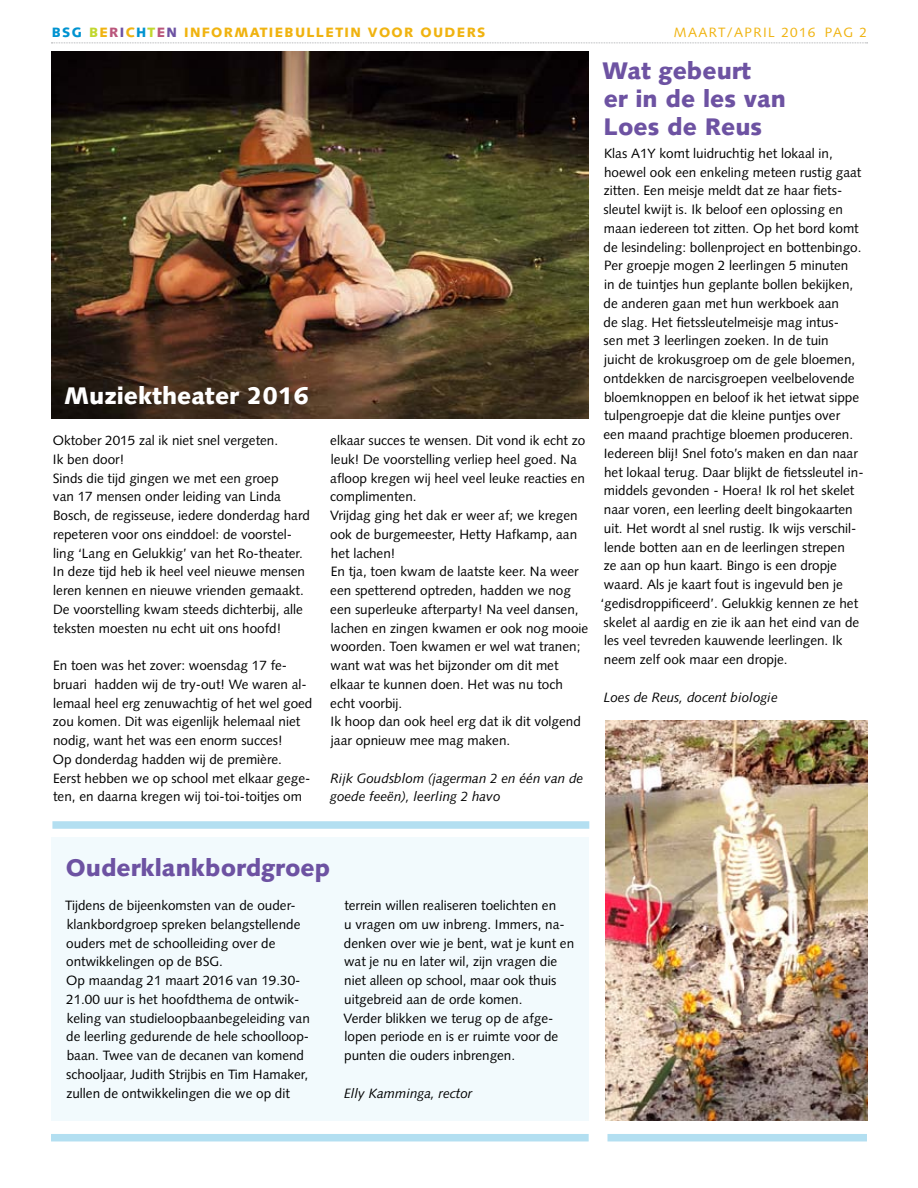
<style>
.page{position:relative;width:918px;height:1188px;background:#fff}
.page>*{position:absolute;margin:0;border:0;box-sizing:border-box;transform-origin:0 0}
.t1{font:900 24px/27.8px "Syntax LT Std";color:#6d52a2}
.t2{font:900 24px "Syntax LT Std";color:#fff}
.t3{font:13.5px/18.8px "Syntax LT Std";color:#000}
.t4{font:italic 13.5px/18.8px "Syntax LT Std";color:#000}
.t5{font:900 13.5px "Syntax LT Std";letter-spacing:.1em;color:#f0b310}
.t6{font:13.5px "Syntax LT Std";letter-spacing:.1em;color:#f0b310}
.s1{color:#0093d0}
.s2{color:#c1d72e}
.s3{color:#ba567b}
.s4{color:#6d52a2}
</style>
<div class="page">
<div style="left:51px;top:837px;width:538px;height:283px;background:#f2fafd"></div>
<svg style="left:51px;top:43px;width:817px;height:1px"></svg>
<div style="left:51px;top:1134px;width:538px;height:7px;background:#b3dff1"></div>
<div style="left:608px;top:1134px;width:259px;height:7px;background:#b3dff1"></div>
<div style="left:52px;top:821px;width:537px;height:8px;background:#b3dff1"></div>
<img style="left:51px;top:51px;width:537px;height:367px">
<img style="left:605px;top:721px;width:263px;height:399px">
<p class="t5" style="left:52px;top:24px;width:435px"><span class="s1">BSG</span> <span class="s2">B</span>E<span class="s3">R</span><span class="s4">I</span>C<span class="s1">H</span><span class="s2">T</span><span class="s3">E</span><span class="s4">N</span> INFORMATIEBULLETIN VOOR OUDERS</p>
<p class="t6" style="left:674px;top:24px;width:195px">maart/april 2016 pag 2</p>
<h1 class="t2" style="left:64px;top:381px;width:246px">Muziektheater 2016</h1>
<p class="t3" style="left:53px;top:431px;width:259px">Oktober 2015 zal ik niet snel vergeten.<br>I k ben door!<br>Sinds die tijd gingen we met een groep<br>van 17 mensen onder leiding van Linda Bosch, de regisseuse, iedere donderdag hard repeteren voor ons einddoel: de voorstel&shy;ling ‘Lang en Gelukkig’ van het Ro-theater.<br>I n deze tijd heb ik heel veel nieuwe mensen leren kennen en nieuwe vrienden gemaakt.<br>De voorstelling kwam steeds dichterbij, alle teksten moesten nu echt uit ons hoofd!</p>
<p class="t3" style="left:53px;top:656px;width:261px">En toen was het zover: woensdag 17 fe&shy;bruari hadden wij de try-out! We waren al&shy;lemaal heel erg zenuwachtig of het wel goed zou komen. Dit was eigenlijk helemaal niet nodig, want het was een enorm succes!<br>Op donderdag hadden wij de première.<br>Eerst hebben we op school met elkaar gege&shy;ten, en daarna kregen wij toi-toi-toitjes om</p>
<p class="t3" style="left:330px;top:431px;width:260px">elkaar succes te wensen. Dit vond ik echt zo leuk! De voorstelling verliep heel goed. Na afloop kregen wij heel veel leuke reacties en complimenten.<br>Vrijdag ging het dak er weer af; we kregen ook de burgemeester, Hetty Hafkamp, aan het lachen!<br>En tja, toen kwam de laatste keer. Na weer een spetterend optreden, hadden we nog een superleuke afterparty! Na veel dansen, lachen en zingen kwamen er ook nog mooie woorden. Toen kwamen er wel wat tranen; want wat was het bijzonder om dit met elkaar te kunnen doen. Het was nu toch echt voorbij.<br>I k hoop dan ook heel erg dat ik dit volgend jaar opnieuw mee mag maken.</p>
<p class="t4" style="left:330px;top:769px;width:255px">Rijk Goudsblom (jagerman 2 en één van de goede feeën), leerling 2 havo</p>
<h1 class="t1" style="left:602px;top:57px;width:185px">Wat gebeurt<br>er in de les van<br>Loes de Reus</h1>
<p class="t3" style="left:600px;top:144px;width:265px">Klas A1Y komt luidruchtig het lokaal in, hoewel ook een enkeling meteen rustig gaat zitten. Een meisje meldt dat ze haar fiets&shy;sleutel kwijt is. I k beloof een oplossing en maan iedereen tot zitten. Op het bord komt de lesindeling: bollenproject en bottenbingo.<br>Per groepje mogen 2 leerlingen 5 minuten<br>in de tuintjes hun geplante bollen bekijken, de anderen gaan met hun werkboek aan<br>de slag. Het fietssleutelmeisje mag intus-<br>sen met 3 leerlingen zoeken. I n de tuin<br>juicht de krokusgroep om de gele bloemen, ontdekken de narcisgroepen veelbelovende bloemknoppen en beloof ik het ietwat sippe tulpengroepje dat die kleine puntjes over<br>een maand prachtige bloemen produceren.<br>Iedereen blij! Snel foto’s maken en dan naar het lokaal terug. Daar blijkt de fietssleutel in&shy;middels gevonden - Hoera! I k rol het skelet naar voren, een leerling deelt bingokaarten uit. Het wordt al snel rustig. I k wijs verschil&shy;lende botten aan en de leerlingen strepen<br>ze aan op hun kaart. Bingo is een dropje waard. Als je kaart fout is ingevuld ben je ‘gedisdroppificeerd’. Gelukkig kennen ze het skelet al aardig en zie ik aan het eind van de les veel tevreden kauwende leerlingen. I k neem zelf ook maar een dropje.</p>
<p class="t4" style="left:604px;top:688px;width:176px">Loes de Reus, docent biologie</p>
<h1 class="t1" style="left:66px;top:854px;width:266px">Ouderklankbordgroep</h1>
<p class="t3" style="left:65px;top:896px;width:246px">Tijdens de bijeenkomsten van de ouder&shy;klankbordgroep spreken belangstellende ouders met de schoolleiding over de ontwikkelingen op de BSG.<br>Op maandag 21 maart 2016 van 19.30- 21.00 uur is het hoofdthema de ontwik&shy;keling van studieloopbaanbegeleiding van de leerling gedurende de hele schoolloop&shy;baan. Twee van de decanen van komend schooljaar, Judith Strijbis en Tim Hamaker, zullen de ontwikkelingen die we op dit</p>
<p class="t3" style="left:344px;top:896px;width:232px">terrein willen realiseren toelichten en<br>u vragen om uw inbreng. I mmers, na&shy;denken over wie je bent, wat je kunt en wat je nu en later wil, zijn vragen die niet alleen op school, maar ook thuis uitgebreid aan de orde komen.<br>Verder blikken we terug op de afge&shy;lopen periode en is er ruimte voor de punten die ouders inbrengen.</p>
<p class="t4" style="left:344px;top:1084px;width:130px">Elly Kamminga, rector</p>
</div>
